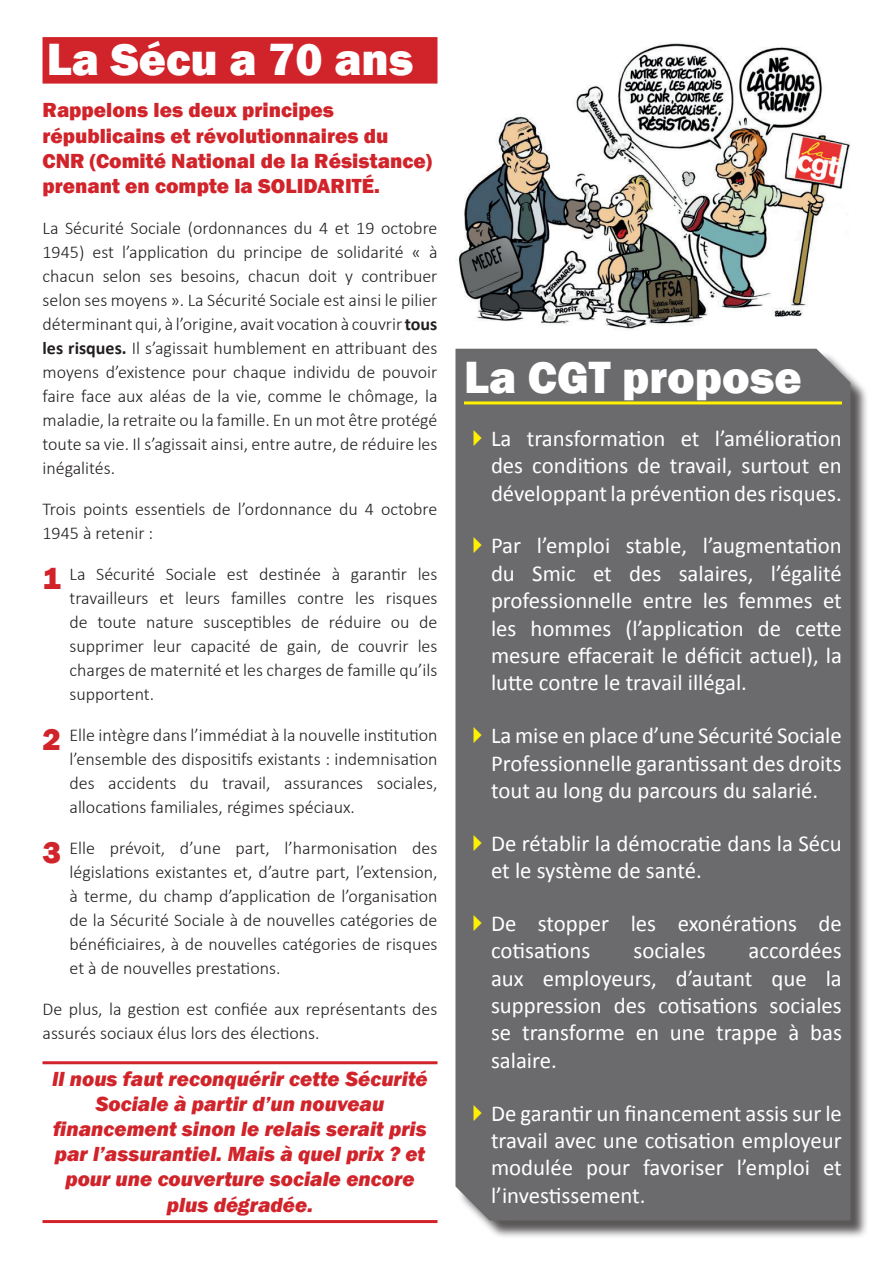
<style>
.page{position:relative;width:893px;height:1263px;background:#fff}
.page>*{position:absolute;margin:0;border:0;box-sizing:border-box;transform-origin:0 0}
.t1{font:800 46.5px "Franklin Gothic";color:#fff}
.t2{font:22.8px/27.3px "Calibri";color:#fff;text-align:justify}
.t3{font:italic 800 21px/25.2px "Franklin Gothic";color:#d1232a;text-align:center}
.t4{font:800 21px/25.2px "Franklin Gothic";color:#d1232a}
.t5{font:300 18px/24px "Calibri";color:#231f20;text-align:justify}
.s1{font-weight:700}
.s2{font-family:"Franklin Gothic";font-weight:800;font-size:31.5px;color:#d1232a}
</style>
<div class="page">
<div style="left:43px;top:37px;width:394px;height:47px;background:#d1232a"></div>
<hr style="left:43px;top:1061px;width:394px;height:3px;background:#d1232a">
<hr style="left:43px;top:1220px;width:394px;height:3px;background:#d1232a">
<div style="left:458px;top:351px;width:411px;height:888px;background:#231f20;opacity:.75"></div>
<div style="left:455px;top:349px;width:395px;height:871px;background:#6b6b6e"></div>
<img style="left:458px;top:43px;width:392px;height:287px">
<hr style="left:464px;top:401px;width:378px;height:3px;background:#fff101">
<svg style="left:474px;top:430px;width:8px;height:16px"></svg>
<svg style="left:474px;top:537px;width:8px;height:16px"></svg>
<svg style="left:474px;top:727px;width:8px;height:16px"></svg>
<svg style="left:474px;top:834px;width:8px;height:17px"></svg>
<svg style="left:474px;top:915px;width:8px;height:16px"></svg>
<svg style="left:474px;top:1104px;width:8px;height:17px"></svg>
<h1 class="t1" style="left:47px;top:29px;width:368px">La Sécu a 70 ans</h1>
<p class="t4" style="left:43px;top:98px;width:391px">Rappelons les deux principes républicains et révolutionnaires du CNR (Comité National de la Résistance) prenant en compte la SOLIDARITÉ.</p>
<p class="t5" style="left:43px;top:216px;width:396px">La Sécurité Sociale (ordonnances du 4 et 19 octobre 1945) est l’application du principe de solidarité « à chacun selon ses besoins, chacun doit y contribuer selon ses moyens ». La Sécurité Sociale est ainsi le pilier déterminant qui, à l’origine, avait vocation à couvrir <span class="s1">tous les risques.</span> Il s’agissait humblement en attribuant des moyens d’existence pour chaque individu de pouvoir faire face aux aléas de la vie, comme le chômage, la maladie, la retraite ou la famille. En un mot être protégé toute sa vie. Il s’agissait ainsi, entre autre, de réduire les inégalités.</p>
<p class="t5" style="left:43px;top:497px;width:396px">Trois points essentiels de l’ordonnance du 4 octobre<br>1945 à retenir :</p>
<p class="t5" style="left:70px;top:562px;width:369px;text-indent:-27px"><span class="s2">1</span> La Sécurité Sociale est destinée à garantir les travailleurs et leurs familles contre les risques de toute nature susceptibles de réduire ou de supprimer leur capacité de gain, de couvrir les charges de maternité et les charges de famille qu’ils supportent.</p>
<p class="t5" style="left:70px;top:723px;width:369px;text-indent:-27px"><span class="s2">2</span> Elle intègre dans l’immédiat à la nouvelle institution l’ensemble des dispositifs existants : indemnisation des accidents du travail, assurances sociales, allocations familiales, régimes spéciaux.</p>
<p class="t5" style="left:70px;top:836px;width:369px;text-indent:-27px"><span class="s2">3</span> Elle prévoit, d’une part, l’harmonisation des législations existantes et, d’autre part, l’extension, à terme, du champ d’application de l’organisation de la Sécurité Sociale à de nouvelles catégories de bénéficiaires, à de nouvelles catégories de risques et à de nouvelles prestations.</p>
<p class="t5" style="left:43px;top:997px;width:396px">De plus, la gestion est confiée aux représentants des assurés sociaux élus lors des élections.</p>
<p class="t3" style="left:52px;top:1066px;width:377px">Il nous faut reconquérir cette Sécurité Sociale à partir d’un nouveau financement sinon le relais serait pris par l’assurantiel. Mais à quel prix ? et pour une couverture sociale encore plus dégradée.</p>
<h1 class="t1" style="left:464px;top:347px;width:339px">La CGT propose</h1>
<p class="t2" style="left:491px;top:425px;width:352px">La transformation et l’amélioration des conditions de travail, surtout en développant la prévention des risques.</p>
<p class="t2" style="left:491px;top:532px;width:352px">Par l’emploi stable, l’augmentation du Smic et des salaires, l’égalité professionnelle entre les femmes et les hommes (l’application de cette mesure effacerait le déficit actuel), la lutte contre le travail illégal.</p>
<p class="t2" style="left:491px;top:722px;width:352px">La mise en place d’une Sécurité Sociale Professionnelle garantissant des droits tout au long du parcours du salarié.</p>
<p class="t2" style="left:491px;top:830px;width:352px">De rétablir la démocratie dans la Sécu et le système de santé.</p>
<p class="t2" style="left:491px;top:910px;width:352px">De stopper les exonérations de cotisations</p>
<p class="t2" style="left:491px;top:937px;width:352px;text-indent:258px">accordées aux employeurs, d’autant que la suppression des cotisations sociales se transforme en une trappe à bas salaire.</p>
<p class="t2" style="left:491px;top:1099px;width:352px">De garantir un financement assis sur le travail avec une cotisation employeur modulée pour favoriser l’emploi et l’investissement.</p>
<p class="t2" style="left:633px;top:937px;width:74px">sociales</p>
</div>
